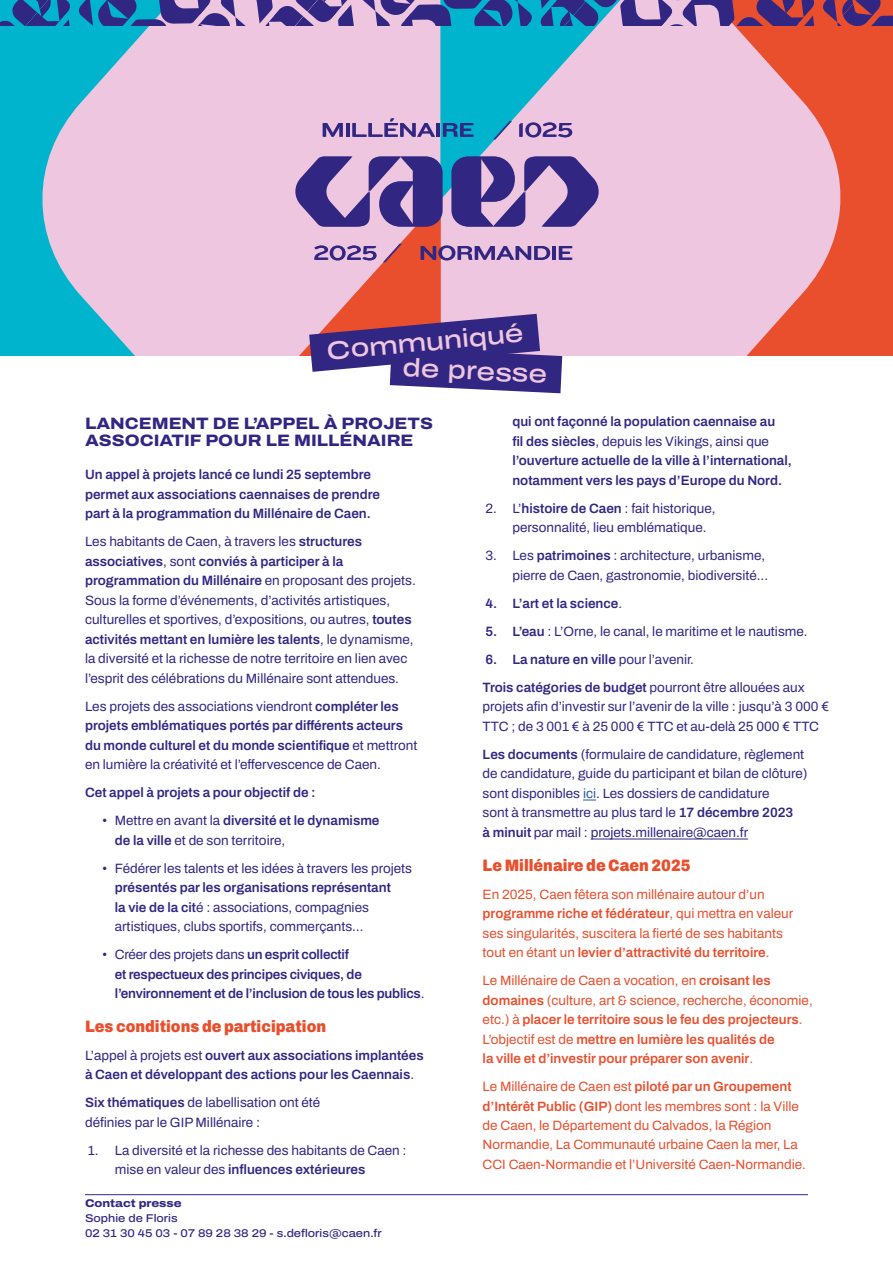
<style>
.page{position:relative;width:893px;height:1263px;background:#fff}
.page>*{position:absolute;margin:0;border:0;box-sizing:border-box;transform-origin:0 0}
.t1{font:500 25.8px "Archivo Expanded";color:#efc6df}
.t2{font:800 16.5px/16.6px "Archivo Semi Expanded";color:#312783}
.t3{font:900 semi-condensed 16.5px "Archivo";color:#e94f2d}
.t4{font:13.5px/19.5px "Archivo";color:#312783}
.t5{font:600 13.5px/19.5px "Archivo";color:#312783}
.t6{font:13.5px/19.5px "Archivo";color:#e94f2d}
.t7{font:600 13.5px/19.5px "Archivo";color:#e94f2d}
.t8{font:500 11.25px/15px "Archivo Semi Expanded";color:#312783}
.t9{font:800 11.25px "Archivo Semi Expanded";color:#312783}
.s1{font-weight:600}
.s2{font-weight:400}
.s3{color:#275b9b}
</style>
<div class="page">
<div style="left:0;top:0;width:893px;height:355px;background:#efc6df"></div>
<svg style="left:300px;top:227px;width:141px;height:128px"></svg>
<svg style="left:440px;top:26px;width:157px;height:171px;fill:#00b4cd"></svg>
<svg style="left:0;top:26px;width:149px;height:329px;fill:#00b4cd"></svg>
<svg style="left:735px;top:26px;width:158px;height:329px;fill:#e94f2d"></svg>
<hr style="left:436px;top:123px;width:3px;height:14px;background:#312783">
<hr style="left:552px;top:246px;width:3px;height:14px;background:#312783">
<svg style="left:323px;top:118px;width:112px;height:19px"></svg>
<hr style="left:437px;top:123px;width:3px;height:14px;background:#312783">
<svg style="left:443px;top:123px;width:31px;height:14px"></svg>
<svg style="left:519px;top:122px;width:53px;height:15px"></svg>
<svg style="left:493px;top:121px;width:19px;height:19px"></svg>
<svg style="left:314px;top:246px;width:63px;height:14px"></svg>
<svg style="left:421px;top:246px;width:129px;height:14px"></svg>
<hr style="left:553px;top:246px;width:3px;height:14px;background:#312783">
<svg style="left:559px;top:246px;width:13px;height:14px"></svg>
<svg style="left:383px;top:243px;width:19px;height:20px"></svg>
<svg style="left:295px;top:157px;width:148px;height:70px"></svg>
<svg style="left:451px;top:157px;width:148px;height:70px"></svg>
<svg style="left:583px;top:800px;width:13px;height:1px"></svg>
<hr style="left:591px;top:839px;width:157px;height:1px;background:#312783">
<svg style="left:309px;top:314px;width:253px;height:79px"></svg>
<svg style="left:0;top:0;width:893px;height:26px"></svg>
<hr style="left:85px;top:1194px;width:723px;height:1px;background:#312783">
<h1 class="t1" style="left:325px;top:331px;width:199px;rotate:-5deg">Communiqué</h1>
<h1 class="t1" style="left:404px;top:348px;width:146px;rotate:3deg">de presse</h1>
<p class="t2" style="left:85px;top:415px;width:349px">LANCEMENT DE L’APPEL À PROJETS<br>ASSOCIATIF POUR LE MILLÉNAIRE</p>
<p class="t5" style="left:85px;top:465px;width:296px">Un appel à projets lancé ce lundi 25 septembre permet aux associations caennaises de prendre part à la programmation du Millénaire de Caen.</p>
<p class="t4" style="left:85px;top:532px;width:332px">Les habitants de Caen, à travers les <span class="s1">structures associatives</span>, sont <span class="s1">conviés à participer à la programmation du Millénaire</span> en proposant des projets.<br>Sous la forme d’événements, d’activités artistiques, culturelles et sportives, d’expositions, ou autres, <span class="s1">toutes activités mettant en lumière les talents</span>, le dynamisme, la diversité et la richesse de notre territoire en lien avec l’esprit des célébrations du Millénaire sont attendues.</p>
<p class="t5" style="left:85px;top:696px;width:334px"><span class="s2">Les projets des associations viendront</span> compléter les projets emblématiques portés par différents acteurs du monde culturel et du monde scientifique <span class="s2">et mettront en lumière la créativité et l’effervescence de Caen.</span></p>
<p class="t5" style="left:85px;top:783px;width:232px">Cet appel à projets a pour objectif de :</p>
<p class="t4" style="left:115px;top:811px;width:266px;text-indent:-13px">• Mettre en avant la <span class="s1">diversité et le dynamisme de la ville</span> et de son territoire,</p>
<p class="t4" style="left:102px;top:858px;width:312px">• Fédérer les talents et les idées à travers les projets</p>
<p class="t4" style="left:115px;top:878px;width:278px"><span class="s1">présentés par les organisations représentant la vie de la cit</span>é : associations, compagnies artistiques, clubs sportifs, commerçants…</p>
<p class="t5" style="left:115px;top:945px;width:311px;text-indent:-13px"><span class="s2">• Créer des projets dans</span> un esprit collectif<br>et respectueux des principes civiques, de l’environnement et de l’inclusion de tous les publics<span class="s2">.</span></p>
<p class="t3" style="left:85px;top:1014px;width:243px">Les conditions de participation</p>
<p class="t5" style="left:85px;top:1045px;width:340px"><span class="s2">L’appel à projets est</span> ouvert aux associations implantées à Caen et développant des actions pour les Caennais<span class="s2">.</span></p>
<p class="t4" style="left:85px;top:1093px;width:237px"><span class="s1">Six thématiques</span> de labellisation ont été définies par le GIP Millénaire :</p>
<p class="t4" style="left:115px;top:1140px;width:293px;text-indent:-27px">1. La diversité et la richesse des habitants de Caen : mise en valeur des <span class="s1">influences extérieures</span></p>
<p class="t9" style="left:85px;top:1195px;width:98px">Contact presse</p>
<p class="t8" style="left:85px;top:1210px;width:298px">Sophie de Floris<br>02 31 30 45 03 - 07 89 28 38 29 - s.defloris@caen.fr</p>
<p class="t5" style="left:512px;top:412px;width:281px">qui ont façonné la population caennaise au<br>fil des siècles<span class="s2">, depuis les Vikings, ainsi que </span>l’ouverture actuelle de la ville à l’international, notamment vers les pays d’Europe du Nord.</p>
<p class="t4" style="left:512px;top:499px;width:205px;text-indent:-27px">2. L’<span class="s1">histoire de Caen</span> : fait historique, personnalité, lieu emblématique.</p>
<p class="t4" style="left:485px;top:546px;width:284px;text-align:right">3. Les <span class="s1">patrimoines</span> : architecture, urbanisme, pierre de Caen, gastronomie, biodiversité...</p>
<p class="t5" style="left:485px;top:594px;width:138px">4. L’art et la science<span class="s2">.</span></p>
<p class="t4" style="left:485px;top:622px;width:324px"><span class="s1">5. L’eau</span> : L’Orne, le canal, le maritime et le nautisme.</p>
<p class="t5" style="left:483px;top:645px;width:323px;line-height:28px">6. La nature en ville <span class="s2">pour l’avenir.<br></span>Trois catégories de budget <span class="s2">pourront être allouées aux</span></p>
<p class="t4" style="left:483px;top:697px;width:348px">projets afin d’investir sur l’avenir de la ville : jusqu’à 3 000 €<br>TTC ; de 3 001 € à 25 000 € TTC et au-delà 25 000 € TTC</p>
<p class="t4" style="left:483px;top:744px;width:327px"><span class="s1">Les documents</span> (formulaire de candidature, règlement de candidature, guide du participant et bilan de clôture) sont disponibles <span class="s3">ici</span>. Les dossiers de candidature<br>sont à transmettre au plus tard le <span class="s1">17 décembre 2023<br>à minuit</span> par mail : projets.millenaire@caen.fr</p>
<p class="t3" style="left:483px;top:852px;width:209px">Le Millénaire de Caen 2025</p>
<p class="t6" style="left:483px;top:884px;width:312px">En 2025, Caen fêtera son millénaire autour d’un <span class="s1">programme riche et fédérateur</span>, qui mettra en valeur ses singularités, suscitera la fierté de ses habitants tout en étant un <span class="s1">levier d’attractivité du territoire</span>.</p>
<p class="t7" style="left:483px;top:971px;width:332px"><span class="s2">Le Millénaire de Caen a vocation, en</span> croisant les domaines <span class="s2">(culture, art &amp; science, recherche, économie, etc.) à</span> placer le territoire sous le feu des projecteurs<span class="s2">.<br>L’objectif est de</span> mettre en lumière les qualités de<br>la ville et d’investir pour préparer son avenir<span class="s2">.</span></p>
<p class="t6" style="left:483px;top:1076px;width:325px">Le Millénaire de Caen est <span class="s1">piloté par un Groupement d’Intérêt Public (GIP)</span> dont les membres sont : la Ville de Caen, le Département du Calvados, la Région Normandie, La Communauté urbaine Caen la mer, La CCI Caen-Normandie et l’Université Caen-Normandie.</p>
</div>
